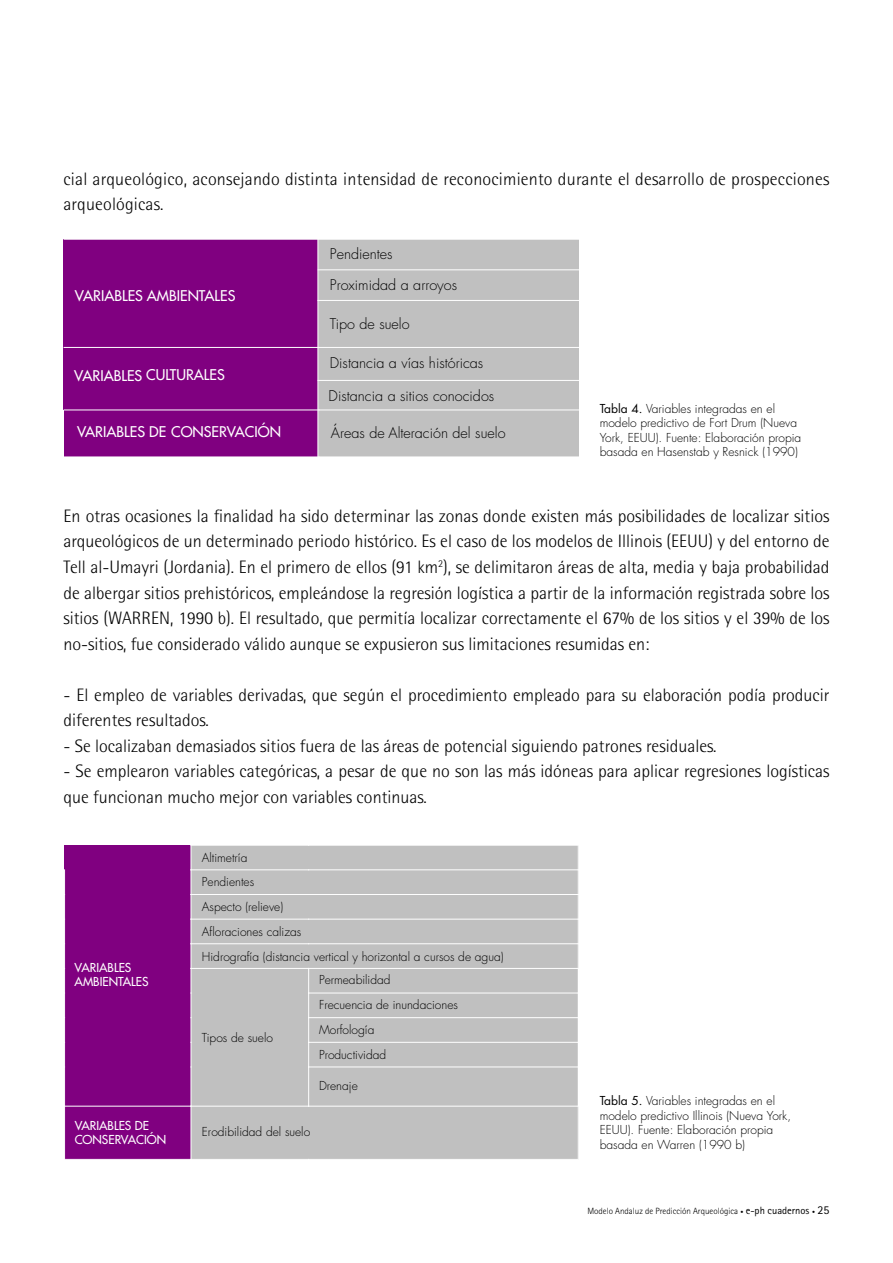
<style>
.page{position:relative;width:893px;height:1263px;background:#fff}
.page>*{position:absolute;margin:0;border:0;box-sizing:border-box;transform-origin:0 0}
.t1{font:300 18px/25.5px "Rotis Semi Sans";color:#000}
.t2{font:300 14.4px/31px "Futura";color:#000}
.t3{font:14.4px "Futura";color:#fff}
.t4{font:300 12px/24.8px "Futura";color:#000}
.t5{font:12px/14px "Futura";color:#fff}
.t6{font:300 9px "Rotis Sans Serif";color:#000}
.s1{font-weight:400}
.s2{font-weight:400;font-size:6px}
.s3{font-weight:400;font-size:10.5px}
.s4{font-weight:400;font-size:12px}
</style>
<div class="page">
<div style="left:64px;top:239px;width:254px;height:108px;background:#800080"></div>
<div style="left:318px;top:239px;width:260px;height:31px;background:#c0c0c0"></div>
<div style="left:318px;top:270px;width:260px;height:30px;background:#c0c0c0"></div>
<div style="left:317px;top:300px;width:261px;height:47px;background:#c0c0c0"></div>
<div style="left:64px;top:347px;width:255px;height:63px;background:#800080"></div>
<div style="left:317px;top:347px;width:261px;height:33px;background:#c0c0c0"></div>
<div style="left:318px;top:380px;width:260px;height:30px;background:#c0c0c0"></div>
<div style="left:64px;top:410px;width:254px;height:47px;background:#800080"></div>
<div style="left:318px;top:410px;width:260px;height:47px;background:#c0c0c0"></div>
<hr style="left:64px;top:239px;width:514px;height:1px;background:#fff">
<hr style="left:317px;top:239px;width:1px;height:218px;background:#fff">
<hr style="left:318px;top:269px;width:260px;height:1px;background:#fff">
<hr style="left:318px;top:300px;width:260px;height:1px;background:#fff">
<hr style="left:64px;top:347px;width:255px;height:1px;background:#fff">
<hr style="left:318px;top:347px;width:260px;height:1px;background:#fff">
<hr style="left:318px;top:380px;width:260px;height:1px;background:#fff">
<hr style="left:64px;top:409px;width:255px;height:1px;background:#fff">
<hr style="left:319px;top:409px;width:259px;height:1px;background:#fff">
<hr style="left:64px;top:456px;width:255px;height:1px;background:#fff">
<hr style="left:319px;top:456px;width:259px;height:1px;background:#fff">
<div style="left:64px;top:845px;width:127px;height:260px;background:#800080"></div>
<div style="left:191px;top:845px;width:387px;height:24px;background:#c0c0c0"></div>
<div style="left:191px;top:869px;width:387px;height:25px;background:#c0c0c0"></div>
<div style="left:191px;top:894px;width:387px;height:24px;background:#c0c0c0"></div>
<div style="left:191px;top:918px;width:387px;height:25px;background:#c0c0c0"></div>
<div style="left:191px;top:943px;width:387px;height:25px;background:#c0c0c0"></div>
<div style="left:191px;top:968px;width:117px;height:137px;background:#c0c0c0"></div>
<div style="left:308px;top:968px;width:270px;height:24px;background:#c0c0c0"></div>
<div style="left:308px;top:992px;width:270px;height:25px;background:#c0c0c0"></div>
<div style="left:308px;top:1017px;width:270px;height:25px;background:#c0c0c0"></div>
<div style="left:308px;top:1042px;width:270px;height:24px;background:#c0c0c0"></div>
<div style="left:308px;top:1066px;width:270px;height:39px;background:#c0c0c0"></div>
<div style="left:64px;top:1105px;width:127px;height:54px;background:#800080"></div>
<div style="left:191px;top:1105px;width:387px;height:54px;background:#c0c0c0"></div>
<hr style="left:191px;top:869px;width:117px;height:1px;background:#fff">
<hr style="left:308px;top:869px;width:270px;height:1px;background:#fff">
<hr style="left:191px;top:894px;width:117px;height:1px;background:#fff">
<hr style="left:308px;top:894px;width:270px;height:1px;background:#fff">
<hr style="left:191px;top:918px;width:117px;height:1px;background:#fff">
<hr style="left:308px;top:918px;width:270px;height:1px;background:#fff">
<hr style="left:191px;top:943px;width:117px;height:1px;background:#fff">
<hr style="left:308px;top:943px;width:270px;height:1px;background:#fff">
<hr style="left:191px;top:967px;width:117px;height:1px;background:#fff">
<hr style="left:308px;top:967px;width:270px;height:1px;background:#fff">
<hr style="left:308px;top:992px;width:270px;height:1px;background:#fff">
<hr style="left:308px;top:1017px;width:270px;height:1px;background:#fff">
<svg style="left:64px;top:869px;width:1px;height:197px"></svg>
<svg style="left:191px;top:845px;width:1px;height:221px"></svg>
<hr style="left:308px;top:1041px;width:270px;height:1px;background:#fff">
<svg style="left:308px;top:968px;width:1px;height:98px"></svg>
<svg style="left:577px;top:845px;width:1px;height:221px"></svg>
<hr style="left:64px;top:1066px;width:1px;height:39px;background:#fff">
<hr style="left:191px;top:1066px;width:1px;height:39px;background:#fff">
<hr style="left:308px;top:1066px;width:270px;height:1px;background:#fff">
<hr style="left:308px;top:1066px;width:1px;height:39px;background:#fff">
<hr style="left:577px;top:1066px;width:1px;height:39px;background:#fff">
<hr style="left:64px;top:1105px;width:127px;height:1px;background:#fff">
<hr style="left:64px;top:1105px;width:1px;height:54px;background:#fff">
<hr style="left:191px;top:1105px;width:117px;height:1px;background:#fff">
<hr style="left:191px;top:1105px;width:1px;height:54px;background:#fff">
<hr style="left:308px;top:1105px;width:270px;height:1px;background:#fff">
<hr style="left:577px;top:1105px;width:1px;height:54px;background:#fff">
<hr style="left:64px;top:1158px;width:127px;height:1px;background:#fff">
<hr style="left:191px;top:1158px;width:117px;height:1px;background:#fff">
<hr style="left:308px;top:1158px;width:270px;height:1px;background:#fff">
<p class="t1" style="left:63px;top:166px;width:767px">cial arqueológico, aconsejando distinta intensidad de reconocimiento durante el desarrollo de prospecciones arqueológicas.</p>
<p class="t3" style="left:75px;top:286px;width:162px">VARIABLES AMBIENTALES</p>
<p class="t3" style="left:74px;top:365px;width:152px">VARIABLES CULTURALES</p>
<p class="t2" style="left:330px;top:238px;width:129px">Pendientes<br>Proximidad a arroyos</p>
<p class="t2" style="left:330px;top:308px;width:81px">Tipo de suelo</p>
<p class="t2" style="left:330px;top:347px;width:155px">Distancia a vías históricas</p>
<p class="t2" style="left:328px;top:380px;width:167px">Distancia a sitios conocidos</p>
<p class="t3" style="left:77px;top:422px;width:205px">VARIABLES DE CONSERVACIÓN</p>
<p class="t2" style="left:331px;top:417px;width:176px">Áreas de Alteración del suelo</p>
<p class="t4" style="left:599px;top:401px;width:203px;line-height:14.4px"><span class="s1">Tabla 4.</span> Variables integradas en el modelo predictivo de Fort Drum (Nueva York, EEUU). Fuente: Elaboración propia basada en Hasenstab y Resnick (1990)</p>
<p class="t1" style="left:63px;top:503px;width:767px;text-align:justify">En otras ocasiones la finalidad ha sido determinar las zonas donde existen más posibilidades de localizar sitios arqueológicos de un determinado periodo histórico. Es el caso de los modelos de Illinois (EEUU) y del entorno de Tell al-Umayri (Jordania). En el primero de ellos (91 km<sup>2</sup>), se delimitaron áreas de alta, media y baja probabilidad de albergar sitios prehistóricos, empleándose la regresión logística a partir de la información registrada sobre los sitios (WARREN, 1990 b). El resultado, que permitía localizar correctamente el 67% de los sitios y el 39% de los no-sitios, fue considerado válido aunque se expusieron sus limitaciones resumidas en:</p>
<p class="t1" style="left:63px;top:681px;width:767px">- El empleo de variables derivadas, que según el procedimiento empleado para su elaboración podía producir diferentes resultados.</p>
<p class="t1" style="left:63px;top:732px;width:654px">- Se localizaban demasiados sitios fuera de las áreas de potencial siguiendo patrones residuales.</p>
<p class="t1" style="left:63px;top:758px;width:767px">- Se emplearon variables categóricas, a pesar de que no son las más idóneas para aplicar regresiones logísticas que funcionan mucho mejor con variables continuas.</p>
<p class="t5" style="left:75px;top:960px;width:75px">VARIABLES<br>AMBIENTALES</p>
<p class="t4" style="left:202px;top:844px;width:303px">Altimetría<br>Pendientes<br>Aspecto (relieve)<br>Afloraciones calizas<br>Hidrografía (distancia vertical y horizontal a cursos de agua)</p>
<p class="t4" style="left:202px;top:1024px;width:73px">Tipos de suelo</p>
<p class="t4" style="left:319px;top:967px;width:140px">Permeabilidad<br>Frecuencia de inundaciones<br>Morfología<br>Productividad</p>
<p class="t4" style="left:319px;top:1073px;width:40px">Drenaje</p>
<p class="t5" style="left:75px;top:1118px;width:93px">VARIABLES DE<br>CONSERVACIÓN</p>
<p class="t4" style="left:202px;top:1119px;width:110px">Erodibilidad del suelo</p>
<p class="t4" style="left:599px;top:1093px;width:193px;line-height:14.4px"><span class="s1">Tabla 5.</span> Variables integradas en el modelo predictivo Illinois (Nueva York, EEUU). Fuente: Elaboración propia basada en Warren (1990 b)</p>
<p class="t6" style="left:587px;top:1205px;width:243px">Modelo Andaluz de Predicción Arqueológica <span class="s2">•</span> <span class="s3">e-ph cuadernos</span> <span class="s2">•</span> <span class="s4">25</span></p>
</div>
